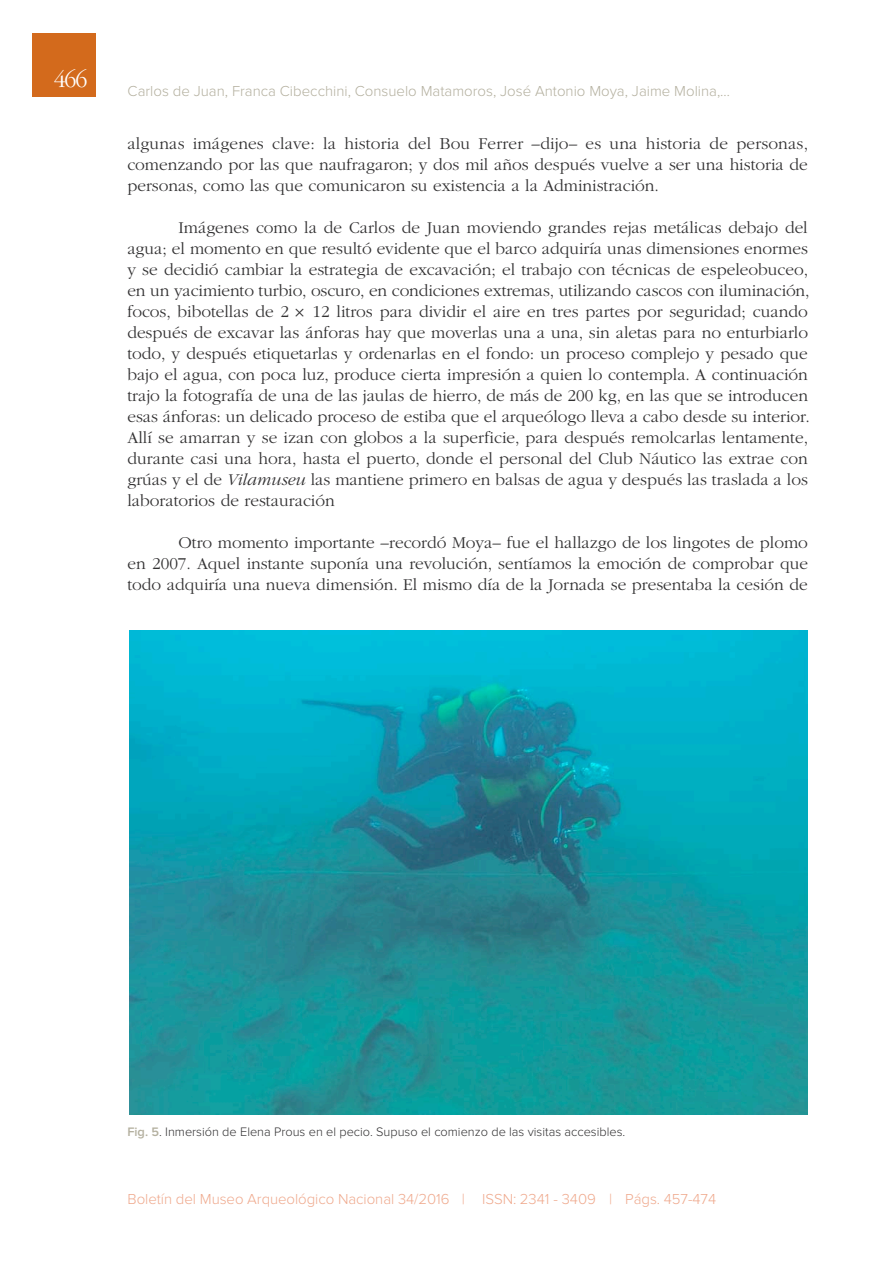
<style>
.page{position:relative;width:893px;height:1263px;background:#fff}
.page>*{position:absolute;margin:0;border:0;box-sizing:border-box;transform-origin:0 0}
.t1{font:300 24px "ITC Garamond Std";color:#fff}
.t2{font:300 17.25px/21px "ITC Garamond Std";color:#323132;text-align:justify}
.t3{font:300 15px "Proxima Nova";color:#b4b09f}
.t4{font:300 15px "Proxima Nova";letter-spacing:-.005em;color:#efa98d}
.t5{font:300 12.75px "Proxima Nova";color:#323132}
.s1{font-style:italic}
.s2{font-weight:600;color:#b4b09f}
</style>
<div class="page">
<div style="left:32px;top:33px;width:64px;height:64px;background:#d36a1c"></div>
<img style="left:130px;top:630px;width:678px;height:485px">
<h1 class="t1" style="left:54px;top:70px;width:35px">466</h1>
<p class="t3" style="left:128px;top:85px;width:604px">Carlos de Juan, Franca Cibecchini, Consuelo Matamoros, José Antonio Moya, Jaime Molina,…</p>
<p class="t2" style="left:127px;top:135px;width:682px">algunas imágenes clave: la historia del Bou Ferrer –dijo– es una historia de personas, comenzando por las que naufragaron; y dos mil años después vuelve a ser una historia de personas, como las que comunicaron su existencia a la Administración.</p>
<p class="t2" style="left:127px;top:219px;width:684px;text-align:left;text-indent:51px">Imágenes como la de Carlos de Juan moviendo grandes rejas metálicas debajo del agua; el momento en que resultó evidente que el barco adquiría unas dimensiones enormes y se decidió cambiar la estrategia de excavación; el trabajo con técnicas de espeleobuceo, en un yacimiento turbio, oscuro, en condiciones extremas, utilizando cascos con iluminación, focos, bibotellas de 2 × 12 litros para dividir el aire en tres partes por seguridad; cuando después de excavar las ánforas hay que moverlas una a una, sin aletas para no enturbiarlo todo, y después etiquetarlas y ordenarlas en el fondo: un proceso complejo y pesado que bajo el agua, con poca luz, produce cierta impresión a quien lo contempla. A continuación trajo la fotografía de una de las jaulas de hierro, de más de 200 kg, en las que se introducen esas ánforas: un delicado proceso de estiba que el arqueólogo lleva a cabo desde su interior.<br>Allí se amarran y se izan con globos a la superficie, para después remolcarlas lentamente, durante casi una hora, hasta el puerto, donde el personal del Club Náutico las extrae con grúas y el de <span class="s1">Vilamuseu</span> las mantiene primero en balsas de agua y después las traslada a los laboratorios de restauración</p>
<p class="t2" style="left:127px;top:534px;width:682px;text-indent:51px">Otro momento importante –recordó Moya– fue el hallazgo de los lingotes de plomo en 2007. Aquel instante suponía una revolución, sentíamos la emoción de comprobar que todo adquiría una nueva dimensión. El mismo día de la Jornada se presentaba la cesión de</p>
<p class="t5" style="left:127px;top:1126px;width:499px"><span class="s2">Fig. 5</span>. Inmersión de Elena Prous en el pecio. Supuso el comienzo de las visitas accesibles.</p>
<p class="t4" style="left:128px;top:1193px;width:590px">Boletín del Museo Arqueológico Nacional 34/2016 | ISSN: 2341 - 3409 | Págs. 457-474</p>
</div>
